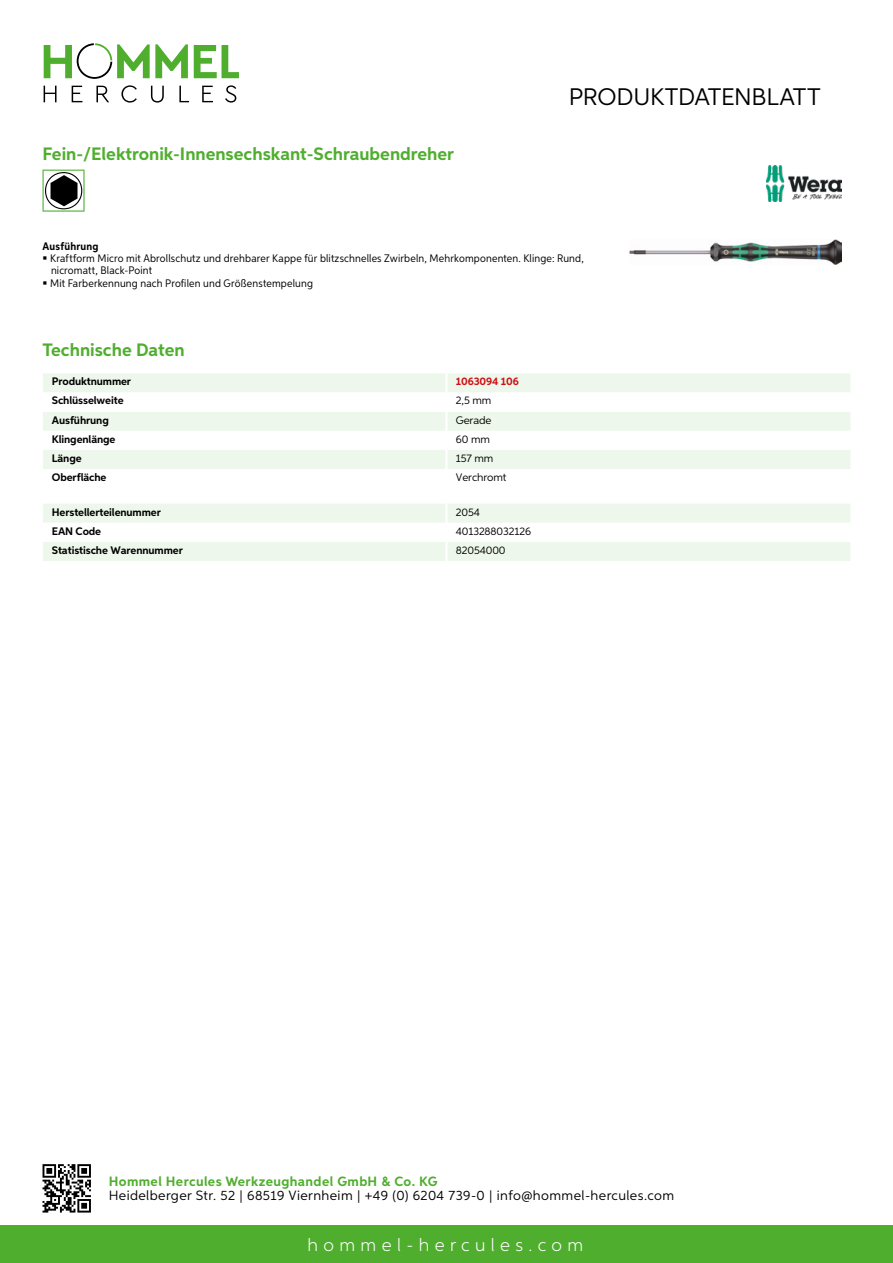
<style>
.page{position:relative;width:893px;height:1263px;background:#fff}
.page>*{position:absolute;margin:0;border:0;box-sizing:border-box;transform-origin:0 0}
.t1{font:24px "Aspira";letter-spacing:-.01em;color:#000}
.t2{font:700 18px "Aspira";color:#50ae2f}
.t3{font:300 18px "Aspira";letter-spacing:.3em;color:#fff}
.t4{font:13.5px "Aspira";letter-spacing:.03em;color:#000}
.t5{font:700 13.5px "Aspira";letter-spacing:.03em;color:#50ae2f}
.t6{font:10.95px/12.5px "Aspira Nar";letter-spacing:.015em;color:#000}
.t7{font:700 10.95px "Aspira";letter-spacing:-.01em;color:#000}
.t8{font:10.95px "Aspira";letter-spacing:-.01em;color:#000}
.t9{font:700 10.95px "Aspira";letter-spacing:-.01em;color:#cd1013}
.t10{font:700 10.95px "Aspira Nar";letter-spacing:.02em;color:#000}
</style>
<div class="page">
<div style="left:0;top:1226px;width:893px;height:37px;background:#50ae2f"></div>
<svg style="left:43px;top:1164px;width:48px;height:48px"></svg>
<svg style="left:194px;top:45px;width:45px;height:33px"></svg>
<svg style="left:44px;top:43px;width:144px;height:36px"></svg>
<svg style="left:44px;top:86px;width:13px;height:16px"></svg>
<svg style="left:72px;top:86px;width:10px;height:16px"></svg>
<svg style="left:96px;top:86px;width:13px;height:16px"></svg>
<svg style="left:121px;top:85px;width:16px;height:18px"></svg>
<svg style="left:151px;top:86px;width:13px;height:17px"></svg>
<svg style="left:179px;top:86px;width:10px;height:16px"></svg>
<svg style="left:202px;top:86px;width:11px;height:16px"></svg>
<svg style="left:225px;top:85px;width:11px;height:18px"></svg>
<div style="left:43px;top:373px;width:807px;height:19px;background:#eef7eb"></div>
<svg style="left:43px;top:412px;width:807px;height:57px;fill:#eef7eb"></svg>
<hr style="left:445px;top:373px;width:3px;height:20px;background:#fff">
<hr style="left:445px;top:412px;width:3px;height:19px;background:#fff">
<hr style="left:445px;top:431px;width:3px;height:19px;background:#fff">
<hr style="left:445px;top:450px;width:3px;height:19px;background:#fff">
<svg style="left:43px;top:504px;width:807px;height:57px"></svg>
<hr style="left:445px;top:542px;width:3px;height:19px;background:#fff">
<svg style="left:43px;top:170px;width:42px;height:42px"></svg>
<img style="left:629px;top:239px;width:213px;height:25px">
<img style="left:766px;top:166px;width:76px;height:36px">
<h2 class="t2" style="left:43px;top:142px;width:413px">Fein-/Elektronik-Innensechskant-Schraubendreher</h2>
<h1 class="t1" style="left:569px;top:82px;width:253px">Produktdatenblatt</h1>
<p class="t10" style="left:43px;top:239px;width:58px">Ausführung</p>
<p class="t6" style="left:50px;top:252px;width:535px">Kraftform Micro mit Abrollschutz und drehbarer Kappe für blitzschnelles Zwirbeln, Mehrkomponenten. Klinge: Rund, nicromatt, Black-Point<br>Mit Farberkennung nach Profilen und Größenstempelung</p>
<h2 class="t2" style="left:43px;top:339px;width:144px">Technische Daten</h2>
<p class="t7" style="left:52px;top:375px;width:81px">Produktnummer</p>
<p class="t9" style="left:456px;top:375px;width:64px">1063094 106</p>
<p class="t7" style="left:52px;top:394px;width:73px">Schlüsselweite</p>
<p class="t8" style="left:456px;top:394px;width:37px">2,5 mm</p>
<p class="t7" style="left:52px;top:413px;width:58px">Ausführung</p>
<p class="t8" style="left:456px;top:413px;width:37px">Gerade</p>
<p class="t7" style="left:52px;top:432px;width:65px">Klingenlänge</p>
<p class="t8" style="left:456px;top:432px;width:36px">60 mm</p>
<p class="t7" style="left:52px;top:451px;width:31px">Länge</p>
<p class="t8" style="left:456px;top:451px;width:39px">157 mm</p>
<p class="t7" style="left:52px;top:470px;width:56px">Oberfläche</p>
<p class="t8" style="left:456px;top:471px;width:52px">Verchromt</p>
<p class="t7" style="left:52px;top:505px;width:111px">Herstellerteilenummer</p>
<p class="t8" style="left:456px;top:505px;width:26px">2054</p>
<p class="t7" style="left:52px;top:524px;width:51px">EAN Code</p>
<p class="t8" style="left:456px;top:524px;width:77px">4013288032126</p>
<p class="t7" style="left:52px;top:543px;width:132px">Statistische Warennummer</p>
<p class="t8" style="left:456px;top:543px;width:51px">82054000</p>
<p class="t5" style="left:109px;top:1172px;width:330px">Hommel Hercules Werkzeughandel GmbH &amp; Co. KG</p>
<p class="t4" style="left:109px;top:1187px;width:567px">Heidelberger Str. 52 | 68519 Viernheim | +49 (0) 6204 739-0 | info@hommel-hercules.com</p>
<h2 class="t3" style="left:307px;top:1234px;width:277px">hommel-hercules.com</h2>
</div>
